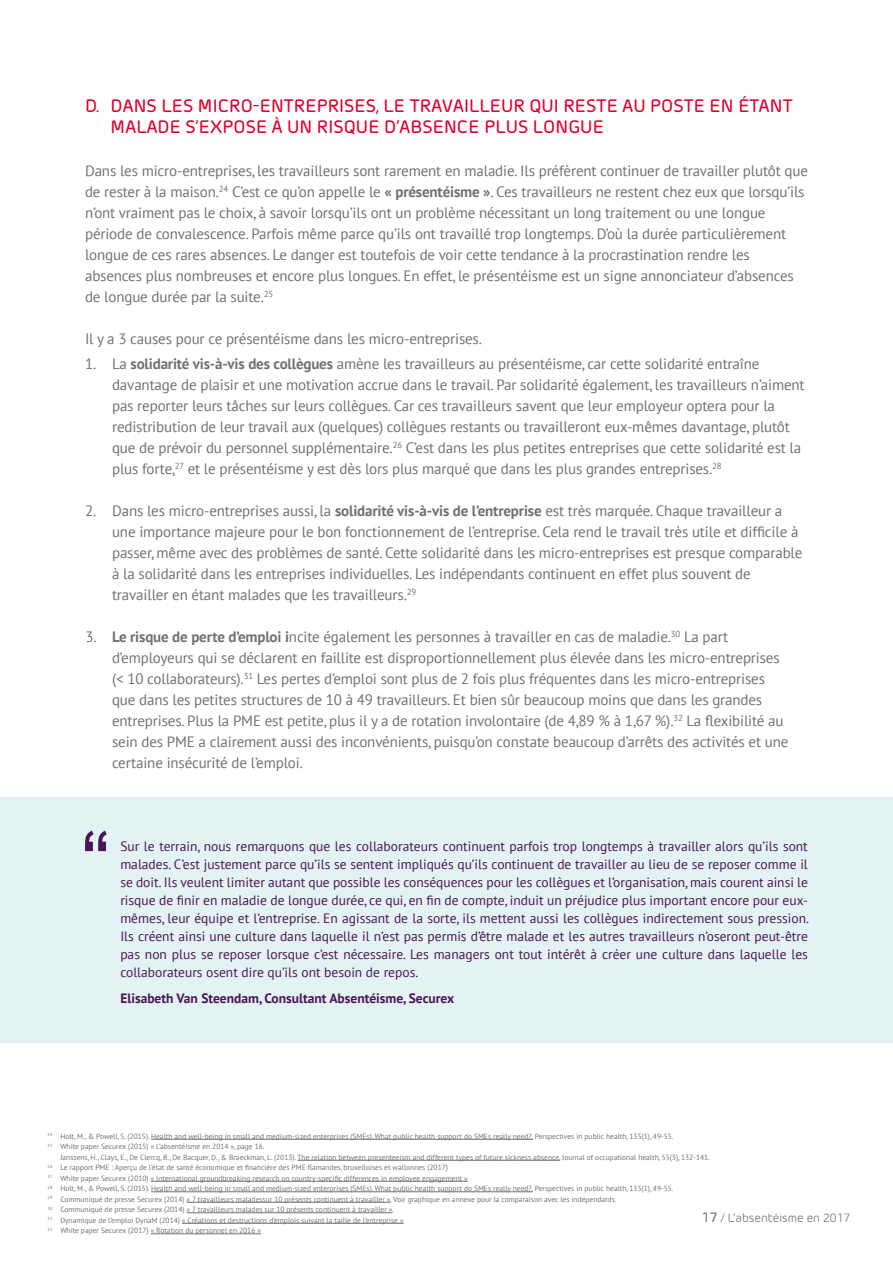
<style>
.page{position:relative;width:893px;height:1263px;background:#fff}
.page>*{position:absolute;margin:0;border:0;box-sizing:border-box;transform-origin:0 0}
.t1{font:500 18px/21.6px "Morebi Rounded";letter-spacing:.005em;color:#df0030}
.t2{font:15px/21px "PT Sans";letter-spacing:-.01em;color:#707172}
.t3{font:13.5px/18px "PT Sans";color:#4a1556;text-align:justify}
.t4{font:700 13.5px "PT Sans";color:#4a1556}
.t5{font:12px "Morebi Rounded";color:#707172}
.t6{font:7.5px/10.5px "PT Sans";color:#707172}
.s1{font-weight:700}
.s2{font-weight:500;font-size:13.5px}
</style>
<div class="page">
<div style="left:0;top:798px;width:893px;height:245px;background:#e3f2f2"></div>
<svg style="left:85px;top:831px;width:22px;height:20px"></svg>
<hr style="left:151px;top:1139px;width:382px;height:1px;background:#707172">
<hr style="left:297px;top:1160px;width:263px;height:1px;background:#707172">
<hr style="left:151px;top:1181px;width:317px;height:1px;background:#707172">
<hr style="left:151px;top:1191px;width:382px;height:1px;background:#707172">
<hr style="left:187px;top:1202px;width:203px;height:1px;background:#707172">
<hr style="left:187px;top:1212px;width:205px;height:1px;background:#707172">
<hr style="left:182px;top:1223px;width:222px;height:1px;background:#707172">
<hr style="left:151px;top:1233px;width:110px;height:1px;background:#707172">
<p class="t1" style="left:111px;top:93px;width:684px;text-indent:-26px">D. DANS LES MICRO-ENTREPRISES, LE TRAVAILLEUR QUI RESTE AU POSTE EN ÉTANT<br>MALADE S’EXPOSE À UN RISQUE D’ABSENCE PLUS LONGUE</p>
<p class="t2" style="left:85px;top:160px;width:724px">Dans les micro-entreprises, les travailleurs sont rarement en maladie. Ils préfèrent continuer de travailler plutôt que de rester à la maison.<sup>24</sup> C’est ce qu’on appelle le <span class="s1">« présentéisme »</span>. Ces travailleurs ne restent chez eux que lorsqu’ils n’ont vraiment pas le choix, à savoir lorsqu’ils ont un problème nécessitant un long traitement ou une longue période de convalescence. Parfois même parce qu’ils ont travaillé trop longtemps. D’où la durée particulièrement longue de ces rares absences. Le danger est toutefois de voir cette tendance à la procrastination rendre les absences plus nombreuses et encore plus longues. En effet, le présentéisme est un signe annonciateur d’absences de longue durée par la suite.<sup>25</sup></p>
<p class="t2" style="left:85px;top:328px;width:398px">Il y a 3 causes pour ce présentéisme dans les micro-entreprises.</p>
<p class="t2" style="left:112px;top:353px;width:694px;text-indent:-27px">1. La <span class="s1">solidarité vis-à-vis des collègues</span> amène les travailleurs au présentéisme, car cette solidarité entraîne davantage de plaisir et une motivation accrue dans le travail. Par solidarité également, les travailleurs n’aiment pas reporter leurs tâches sur leurs collègues. Car ces travailleurs savent que leur employeur optera pour la redistribution de leur travail aux (quelques) collègues restants ou travailleront eux-mêmes davantage, plutôt que de prévoir du personnel supplémentaire.<sup>26</sup> C’est dans les plus petites entreprises que cette solidarité est la plus forte,<sup>27</sup> et le présentéisme y est dès lors plus marqué que dans les plus grandes entreprises.<sup>28</sup></p>
<p class="t2" style="left:112px;top:500px;width:692px;text-indent:-27px">2. Dans les micro-entreprises aussi, la <span class="s1">solidarité vis-à-vis de l’entreprise</span> est très marquée. Chaque travailleur a une importance majeure pour le bon fonctionnement de l’entreprise. Cela rend le travail très utile et difficile à passer, même avec des problèmes de santé. Cette solidarité dans les micro-entreprises est presque comparable à la solidarité dans les entreprises individuelles. Les indépendants continuent en effet plus souvent de travailler en étant malades que les travailleurs.<sup>29</sup></p>
<p class="t2" style="left:112px;top:626px;width:678px"><span class="s1">Le risque de perte d’emploi i</span>ncite également les personnes à travailler en cas de maladie.<sup>30</sup> La part d’employeurs qui se déclarent en faillite est disproportionnellement plus élevée dans les micro-entreprises (&lt; 10 collaborateurs).<sup>31</sup> Les pertes d’emploi sont plus de 2 fois plus fréquentes dans les micro-entreprises que dans les petites structures de 10 à 49 travailleurs. Et bien sûr beaucoup moins que dans les grandes entreprises. Plus la PME est petite, plus il y a de rotation involontaire (de 4,89 % à 1,67 %).<sup>32</sup> La flexibilité au sein des PME a clairement aussi des inconvénients, puisqu’on constate beaucoup d’arrêts des activités et une certaine insécurité de l’emploi.</p>
<p class="t2" style="left:86px;top:625px;width:13px">3.</p>
<p class="t3" style="left:120px;top:837px;width:690px">Sur le terrain, nous remarquons que les collaborateurs continuent parfois trop longtemps à travailler alors qu’ils sont malades. C’est justement parce qu’ils se sentent impliqués qu’ils continuent de travailler au lieu de se reposer comme il se doit. Ils veulent limiter autant que possible les conséquences pour les collègues et l’organisation, mais courent ainsi le risque de finir en maladie de longue durée, ce qui, en fin de compte, induit un préjudice plus important encore pour eux&shy;mêmes, leur équipe et l’entreprise. En agissant de la sorte, ils mettent aussi les collègues indirectement sous pression.<br>Ils créent ainsi une culture dans laquelle il n’est pas permis d’être malade et les autres travailleurs n’oseront peut-être pas non plus se reposer lorsque c’est nécessaire. Les managers ont tout intérêt à créer une culture dans laquelle les collaborateurs osent dire qu’ils ont besoin de repos.</p>
<p class="t4" style="left:120px;top:990px;width:335px">Elisabeth Van Steendam, Consultant Absentéisme, Securex</p>
<p class="t6" style="left:48px;top:1131px;width:627px"><sup>24</sup> Holt, M., &amp; Powell, S. (2015). Health and well-being in small and medium-sized enterprises (SMEs). What public health support do SMEs really need?. Perspectives in public health, 135(1), 49-55.<br><sup>25</sup> White paper Securex (2015) « L’absentéisme en 2014 », page 16.</p>
<p class="t6" style="left:48px;top:1152px;width:664px;text-indent:13px">Janssens, H., Clays, E., De Clercq, B., De Bacquer, D., &amp; Braeckman, L. (2013). The relation between presenteeism and different types of future sickness absence. Journal of occupational health, 55(3), 132-141.<br><sup>26</sup> Le rapport PME : Aperçu de l’état de santé économique et financière des PME flamandes, bruxelloises et wallonnes (2017)<br><sup>27</sup> White paper Securex (2010) « International groundbreaking research on country-specific differences in employee engagement »<br><sup>28</sup> Holt, M., &amp; Powell, S. (2015). Health and well-being in small and medium-sized enterprises (SMEs). What public health support do SMEs really need?. Perspectives in public health, 135(1), 49-55.<br><sup>29</sup> Communiqué de presse Securex (2014) « 7 travailleurs maladessur 10 présents continuent à travailler ». Voir graphique en annexe pour la comparaison avec les indépendants.<br><sup>30</sup> Communiqué de presse Securex (2014) « 7 travailleurs malades sur 10 présents continuent à travailler ».<br><sup>31</sup> Dynamique de l’emploi DynaM (2014) « Créations et destructions d’emplois suivant la taille de l’entreprise »<br><sup>32</sup> White paper Securex (2017) « Rotation du personnel en 2016 »</p>
<p class="t5" style="left:702px;top:1210px;width:150px"><span class="s2">17</span> / L’absentéisme en 2017</p>
</div>
